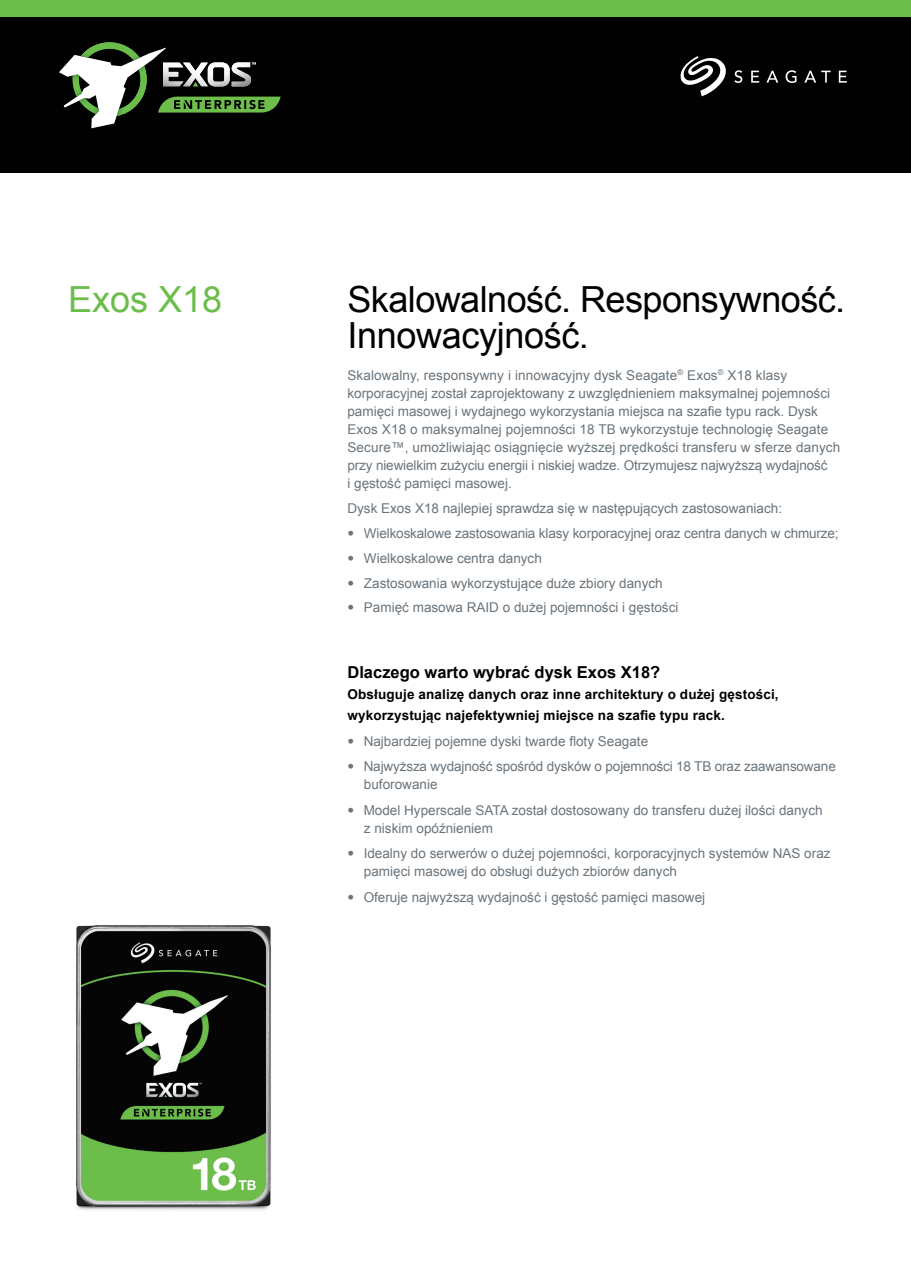
<style>
.page{position:relative;width:911px;height:1280px;background:#fff}
.page>*{position:absolute;margin:0;border:0;box-sizing:border-box;transform-origin:0 0}
.t1{font:36px/36px "Arial";letter-spacing:-.015em;color:#010101}
.t2{font:36px "Arial";color:#6cbe4b}
.t3{font:700 16.5px "Arial";color:#010101}
.t4{font:13.5px/18px "Arial";color:#6a747b}
.t5{font:700 13.5px/21px "Arial";letter-spacing:.01em;color:#010101}
.s1{font-family:"Helvetica Neue LT Std"}
</style>
<div class="page">
<div style="left:0;top:0;width:911px;height:172px;background:#010101"></div>
<svg style="left:734px;top:70px;width:8px;height:13px"></svg>
<svg style="left:751px;top:71px;width:8px;height:12px"></svg>
<svg style="left:766px;top:71px;width:12px;height:12px"></svg>
<svg style="left:785px;top:70px;width:11px;height:13px"></svg>
<svg style="left:804px;top:71px;width:26px;height:12px"></svg>
<svg style="left:838px;top:71px;width:8px;height:12px"></svg>
<svg style="left:680px;top:56px;width:46px;height:40px"></svg>
<div style="left:0;top:0;width:911px;height:17px;background:#6cbe4b"></div>
<svg style="left:59px;top:42px;width:221px;height:86px"></svg>
<img style="left:76px;top:925px;width:195px;height:285px">
<h1 class="t2" style="left:68px;top:276px;width:156px">Exos X18</h1>
<h1 class="t1" style="left:347px;top:282px;width:499px">Skalowalność. Responsywność.<br>Innowacyjność.</h1>
<p class="t4" style="left:347px;top:366px;width:494px">Skalowalny, responsywny i innowacyjny dysk Seagate<sup>®</sup> Exos<sup>®</sup> X18 klasy korporacyjnej został zaprojektowany z uwzględnieniem maksymalnej pojemności pamięci masowej i wydajnego wykorzystania miejsca na szafie typu rack. Dysk Exos X18 o maksymalnej pojemności 18 TB wykorzystuje technologię Seagate Secure™, umożliwiając osiągnięcie wyższej prędkości transferu w sferze danych przy niewielkim zużyciu energii i niskiej wadze. Otrzymujesz najwyższą wydajność<br>i gęstość pamięci masowej.</p>
<p class="t4" style="left:347px;top:500px;width:436px">Dysk Exos X18 najlepiej sprawdza się w następujących zastosowaniach:</p>
<p class="t4" style="left:347px;top:524px;width:493px"><span class="s1">•</span> Wielkoskalowe zastosowania klasy korporacyjnej oraz centra danych w chmurze;</p>
<p class="t4" style="left:347px;top:549px;width:196px"><span class="s1">•</span> Wielkoskalowe centra danych</p>
<p class="t4" style="left:347px;top:574px;width:317px"><span class="s1">•</span> Zastosowania wykorzystujące duże zbiory danych</p>
<p class="t4" style="left:347px;top:599px;width:332px"><span class="s1">•</span> Pamięć masowa RAID o dużej pojemności i gęstości</p>
<p class="t3" style="left:347px;top:662px;width:314px">Dlaczego warto wybrać dysk Exos X18?</p>
<p class="t5" style="left:347px;top:685px;width:433px">Obsługuje analizę danych oraz inne architektury o dużej gęstości, wykorzystując najefektywniej miejsce na szafie typu rack.</p>
<p class="t4" style="left:347px;top:732px;width:302px"><span class="s1">•</span> Najbardziej pojemne dyski twarde floty Seagate</p>
<p class="t4" style="left:364px;top:758px;width:473px;text-indent:-16px"><span class="s1">•</span> Najwyższa wydajność spośród dysków o pojemności 18 TB oraz zaawansowane buforowanie</p>
<p class="t4" style="left:364px;top:801px;width:460px;text-indent:-16px"><span class="s1">•</span> Model Hyperscale SATA został dostosowany do transferu dużej ilości danych z niskim opóźnieniem</p>
<p class="t4" style="left:364px;top:845px;width:468px;text-indent:-16px"><span class="s1">•</span> Idealny do serwerów o dużej pojemności, korporacyjnych systemów NAS oraz pamięci masowej do obsługi dużych zbiorów danych</p>
<p class="t4" style="left:347px;top:888px;width:359px"><span class="s1">•</span> Oferuje najwyższą wydajność i gęstość pamięci masowej</p>
</div>
